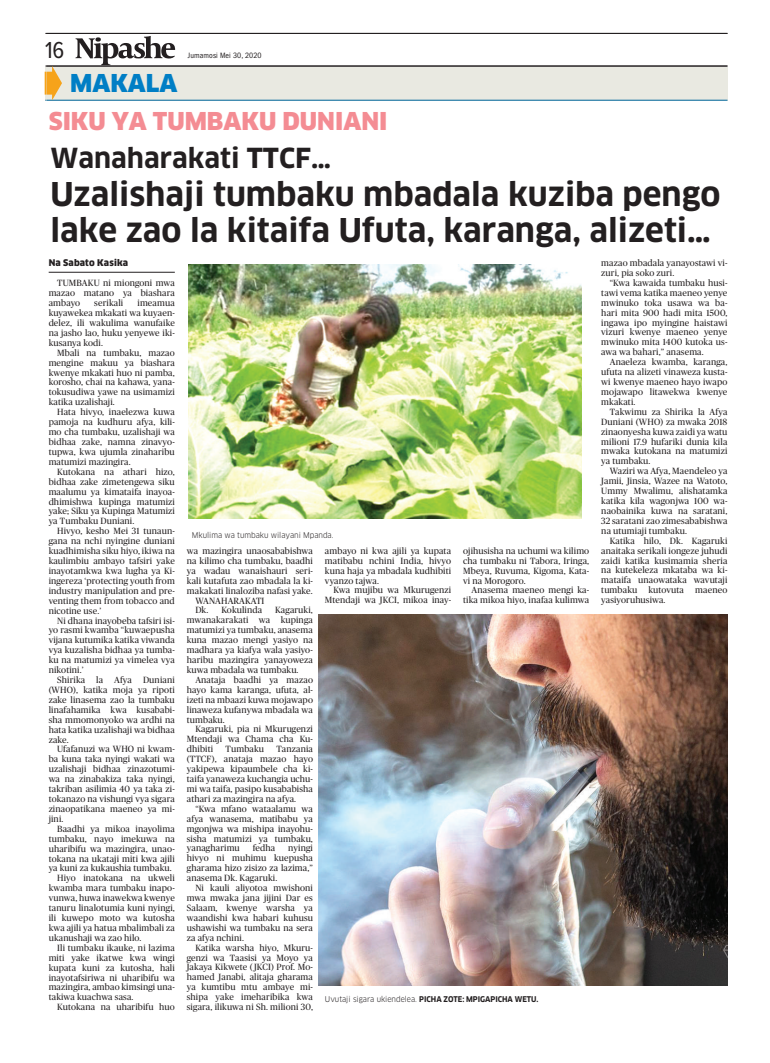
<style>
.page{position:relative;width:770px;height:1063px;background:#fff}
.page>*{position:absolute;margin:0;border:0;box-sizing:border-box;transform-origin:0 0}
.t1{font:700 32px/36px "Clan LF";color:#231f20}
.t2{font:700 27px "Clan LF";color:#231f20}
.t3{font:900 24px "Clan OSF";color:#f48c93}
.t4{font:900 24px "Clan OSF";color:#007ec5}
.t5{font:24px "Proxima Nova Cond";color:#231f20}
.t6{font:9px/9.9px "Publico";letter-spacing:.015em;color:#231f20;text-align:justify}
.t7{font:900 9px "Clan";letter-spacing:.015em;color:#231f20}
.t8{font:condensed 8px "Franklin Gothic";letter-spacing:.01em;color:#231f20}
.t9{font:7.7px "Clan Bold SC";letter-spacing:-.005em;color:#231f20;scale:.95 1}
.t10{font:7.7px "Clan";letter-spacing:-.005em;color:#231f20;scale:.95 1}
.s1{font-family:"Clan"}
</style>
<div class="page">
<hr style="left:45px;top:33px;width:682px;height:1px;background:#231f20">
<hr style="left:45px;top:100px;width:682px;height:1px;background:#00689e">
<svg style="left:76px;top:36px;width:99px;height:29px"></svg>
<hr style="left:46px;top:66px;width:681px;height:1px;background:#231f20">
<div style="left:46px;top:67px;width:681px;height:33px;background:#e9e9e1"></div>
<svg style="left:45px;top:66px;width:17px;height:34px"></svg>
<hr style="left:49px;top:272px;width:126px;height:1px;background:#231f20">
<img style="left:319px;top:614px;width:408px;height:371px">
<img style="left:189px;top:265px;width:392px;height:254px">
<h3 class="t5" style="left:45px;top:39px;width:21px">16</h3>
<p class="t8" style="left:188px;top:51px;width:75px">Jumamosi Mei 30, 2020</p>
<h3 class="t4" style="left:68px;top:70px;width:226px">MAKALA MAALUM</h3>
<h3 class="t4" style="left:70px;top:70px;width:19px">MAKALA</h3>
<h3 class="t3" style="left:49px;top:108px;width:340px">SIKU YA TUMBAKU DUNIANI</h3>
<h2 class="t2" style="left:51px;top:144px;width:282px">Wanaharakati TTCF…</h2>
<h1 class="t1" style="left:50px;top:176px;width:671px">Uzalishaji tumbaku mbadala kuziba pengo lake zao la kitaifa Ufuta, karanga, alizeti…</h1>
<p class="t7" style="left:49px;top:258px;width:81px">Na Sabato Kasika</p>
<p class="t6" style="left:49px;top:278px;width:128px;text-indent:8px">TUMBAKU ni miongoni mwa mazao matano ya biashara ambayo</p>
<p class="t6" style="left:94px;top:298px;width:31px">serikali</p>
<p class="t6" style="left:49px;top:298px;width:128px;text-indent:89px">imeamua kuyawekea mkakati wa kuyaen&shy;delez, ili wakulima wanufaike na jasho lao, huku yenyewe iki&shy;kusanya kodi.</p>
<p class="t6" style="left:49px;top:348px;width:128px;text-indent:8px">Mbali na tumbaku, mazao mengine makuu ya biashara kwenye mkakati huo ni pamba, korosho, chai na kahawa, yana&shy;tokusudiwa yawe na usimamizi katika uzalishaji.</p>
<p class="t6" style="left:49px;top:407px;width:128px;text-indent:8px">Hata hivyo, inaelezwa kuwa pamoja na kudhuru afya, kili&shy;mo cha tumbaku, uzalishaji wa bidhaa zake, namna zinavyo&shy;tupwa, kwa ujumla zinaharibu matumizi mazingira.</p>
<p class="t6" style="left:49px;top:467px;width:128px;text-indent:8px">Kutokana na athari hizo, bidhaa zake zimetengewa siku maalumu ya kimataifa inayoa&shy;dhimishwa kupinga matumizi yake; Siku ya Kupinga Matumizi ya Tumbaku Duniani.</p>
<p class="t6" style="left:49px;top:526px;width:128px;text-indent:8px">Hivyo, kesho Mei 31 tunaun&shy;gana na nchi nyingine duniani kuadhimisha siku hiyo, ikiwa na kaulimbiu ambayo tafsiri yake inayotamkwa kwa lugha ya Ki&shy;ingereza ‘protecting youth from industry manipulation and pre&shy;venting them from tobacco and nicotine use.’</p>
<p class="t6" style="left:49px;top:615px;width:128px;text-indent:8px">Ni dhana inayobeba tafsiri isi&shy;yo rasmi kwamba “kuwaepusha vijana kutumika katika viwanda vya kuzalisha bidhaa ya tumba&shy;ku na matumizi ya vimelea vya nikotini.’</p>
<p class="t6" style="left:49px;top:675px;width:128px;text-indent:8px">Shirika la Afya Duniani (WHO), katika moja ya ripoti zake linasema zao la tumbaku linafahamika kwa kusababi&shy;sha mmomonyoko wa ardhi na hata katika uzalishaji wa bidhaa zake.</p>
<p class="t6" style="left:49px;top:744px;width:128px;text-indent:8px">Ufafanuzi wa WHO ni kwam&shy;ba kuna taka nyingi wakati wa uzalishaji bidhaa zinazotumi&shy;wa na zinabakiza taka nyingi, takriban asilimia 40 ya taka zi&shy;tokanazo na vishungi vya sigara zinaopatikana maeneo ya mi&shy;jini.</p>
<p class="t6" style="left:57px;top:824px;width:119px">Baadhi ya mikoa inayolima</p>
<p class="t6" style="left:49px;top:834px;width:128px">tumbaku, nayo imekuwa na</p>
<p class="t6" style="left:49px;top:844px;width:128px">uharibifu wa mazingira, unao-</p>
<p class="t6" style="left:49px;top:853px;width:128px">tokana na ukataji miti kwa ajili</p>
<p class="t6" style="left:49px;top:863px;width:124px">ya kuni za kukaushia tumbaku.</p>
<p class="t6" style="left:57px;top:873px;width:119px">Hiyo inatokana na ukweli</p>
<p class="t6" style="left:49px;top:883px;width:128px">kwamba mara tumbaku inapo-</p>
<p class="t6" style="left:49px;top:893px;width:128px">vunwa, huwa inawekwa kwenye</p>
<p class="t6" style="left:49px;top:903px;width:128px">tanuru linalotumia kuni nyingi,</p>
<p class="t6" style="left:49px;top:913px;width:128px">ili kuwepo moto wa kutosha</p>
<p class="t6" style="left:49px;top:923px;width:128px">kwa ajili ya hatua mbalimbali za</p>
<p class="t6" style="left:49px;top:933px;width:94px">ukanushaji wa zao hilo.</p>
<p class="t6" style="left:57px;top:943px;width:119px">Ili tumbaku ikauke, ni lazima</p>
<p class="t6" style="left:49px;top:953px;width:128px">miti yake ikatwe kwa wingi</p>
<p class="t6" style="left:49px;top:963px;width:128px">kupata kuni za kutosha, hali</p>
<p class="t6" style="left:49px;top:972px;width:128px">inayotafsiriwa ni uharibifu wa</p>
<p class="t6" style="left:49px;top:982px;width:128px">mazingira, ambao kimsingi una-</p>
<p class="t6" style="left:49px;top:992px;width:86px">takiwa kuachwa sasa.</p>
<p class="t6" style="left:57px;top:1002px;width:119px">Kutokana na uharibifu huo</p>
<p class="t10" style="left:192px;top:531px;width:151px">Mkulima wa tumbaku wilayani Mpanda.</p>
<p class="t6" style="left:187px;top:546px;width:128px">wa mazingira unaosababishwa</p>
<p class="t6" style="left:187px;top:556px;width:128px">na kilimo cha tumbaku, baadhi</p>
<p class="t6" style="left:187px;top:566px;width:128px">ya wadau wanaishauri seri-</p>
<p class="t6" style="left:187px;top:576px;width:128px">kali kutafuta zao mbadala la ki-</p>
<p class="t6" style="left:187px;top:586px;width:127px">makakati linaloziba nafasi yake.</p>
<p class="t6" style="left:195px;top:595px;width:71px">WANAHARAKATI</p>
<p class="t6" style="left:195px;top:605px;width:68px">Dk. Kokulinda</p>
<p class="t6" style="left:187px;top:605px;width:128px;text-indent:88px">Kagaruki, mwanakarakati wa kupinga matumizi ya tumbaku, anasema kuna mazao mengi yasiyo na madhara ya kiafya wala yasiyo&shy;haribu mazingira yanayoweza kuwa mbadala wa tumbaku.</p>
<p class="t6" style="left:187px;top:675px;width:128px;text-indent:8px">Anataja baadhi ya mazao hayo kama karanga, ufuta, al&shy;izeti na mbaazi kuwa mojawapo linaweza kufanywa mbadala wa tumbaku.</p>
<p class="t6" style="left:187px;top:724px;width:128px;text-indent:8px">Kagaruki, pia ni Mkurugenzi Mtendaji wa Chama cha Ku&shy;dhibiti</p>
<p class="t6" style="left:226px;top:744px;width:40px">Tumbaku</p>
<p class="t6" style="left:187px;top:744px;width:128px;text-indent:90px">Tanzania (TTCF), anataja mazao hayo yakipewa kipaumbele cha ki&shy;taifa yanaweza kuchangia uchu&shy;mi wa taifa, pasipo kusababisha athari za mazingira na afya.</p>
<p class="t6" style="left:187px;top:804px;width:128px;text-indent:8px">“Kwa mfano wataalamu wa afya wanasema, matibabu ya mgonjwa wa mishipa inayohu&shy;sisha matumizi ya tumbaku, yanagharimu</p>
<p class="t6" style="left:253px;top:843px;width:24px">fedha</p>
<p class="t6" style="left:187px;top:843px;width:128px;text-indent:101px">nyingi hivyo ni muhimu kuepusha gharama hizo zisizo za lazima,” anasema Dk. Kagaruki.</p>
<p class="t6" style="left:187px;top:883px;width:128px;text-indent:8px">Ni kauli aliyotoa mwishoni mwa mwaka jana jijini Dar es Salaam, kwenye warsha ya waandishi kwa habari kuhusu ushawishi wa tumbaku na sera za afya nchini.</p>
<p class="t6" style="left:187px;top:943px;width:128px;text-indent:8px">Katika warsha hiyo, Mkuru&shy;genzi wa Taasisi ya Moyo ya Jakaya Kikwete ( JKCI) Prof. Mo&shy;hamed Janabi, alitaja gharama ya kumtibu mtu ambaye mi&shy;shipa yake imeharibika kwa sigara, ilikuwa ni Sh. milioni 30,</p>
<p class="t6" style="left:325px;top:546px;width:128px">ambayo ni kwa ajili ya kupata matibabu nchini India, hivyo kuna haja ya mbadala kudhibiti vyanzo tajwa.</p>
<p class="t6" style="left:325px;top:585px;width:128px;text-align:right">Kwa mujibu wa Mkurugenzi<br>Mtendaji wa JKCI, mikoa inay-</p>
<p class="t6" style="left:463px;top:546px;width:128px">ojihusisha na uchumi wa kilimo cha tumbaku ni Tabora, Iringa, Mbeya, Ruvuma, Kigoma, Kata&shy;vi na Morogoro.</p>
<p class="t6" style="left:463px;top:585px;width:128px;text-align:right">Anasema maeneo mengi ka&shy;tika mikoa hiyo, inafaa kulimwa</p>
<p class="t9" style="left:325px;top:995px;width:226px"><span class="s1">Uvutaji sigara ukiendelea.</span> PICHA ZOTE: MPIGAPICHA WETU.</p>
<p class="t6" style="left:601px;top:258px;width:128px">mazao mbadala yanayostawi vi&shy;zuri, pia soko zuri.</p>
<p class="t6" style="left:601px;top:278px;width:128px;text-indent:8px">“Kwa kawaida tumbaku husi&shy;tawi vema katika maeneo yenye mwinuko toka usawa wa ba&shy;hari mita 900 hadi mita 1500, ingawa ipo myingine haistawi vizuri kwenye maeneo yenye mwinuko mita 1400 kutoka us&shy;awa wa bahari,” anasema.</p>
<p class="t6" style="left:601px;top:357px;width:128px;text-indent:8px">Anaeleza kwamba, karanga, ufuta na alizeti vinaweza kusta&shy;wi kwenye maeneo hayo iwapo mojawapo litawekwa kwenye mkakati.</p>
<p class="t6" style="left:601px;top:407px;width:128px;text-indent:8px">Takwimu za Shirika la Afya Duniani (WHO) za mwaka 2018 zinaonyesha kuwa zaidi ya watu milioni 17.9 hufariki dunia kila mwaka kutokana na matumizi ya tumbaku.</p>
<p class="t6" style="left:601px;top:466px;width:128px;text-indent:8px">Waziri wa Afya, Maendeleo ya Jamii, Jinsia, Wazee na Watoto, Ummy Mwalimu, alishatamka katika kila wagonjwa 100 wa&shy;naobainika kuwa na saratani, 32 saratani zao zimesababishwa na utumiaji tumbaku.</p>
<p class="t6" style="left:601px;top:536px;width:128px;text-indent:8px">Katika hilo, Dk. Kagaruki anaitaka serikali iongeze juhudi zaidi katika kusimamia sheria na kutekeleza mkataba wa ki&shy;mataifa unaowataka wavutaji tumbaku</p>
<p class="t6" style="left:648px;top:585px;width:37px">kutovuta</p>
<p class="t6" style="left:695px;top:585px;width:34px">maeneo</p>
<p class="t6" style="left:601px;top:595px;width:66px">yasiyoruhusiwa.</p>
</div>
